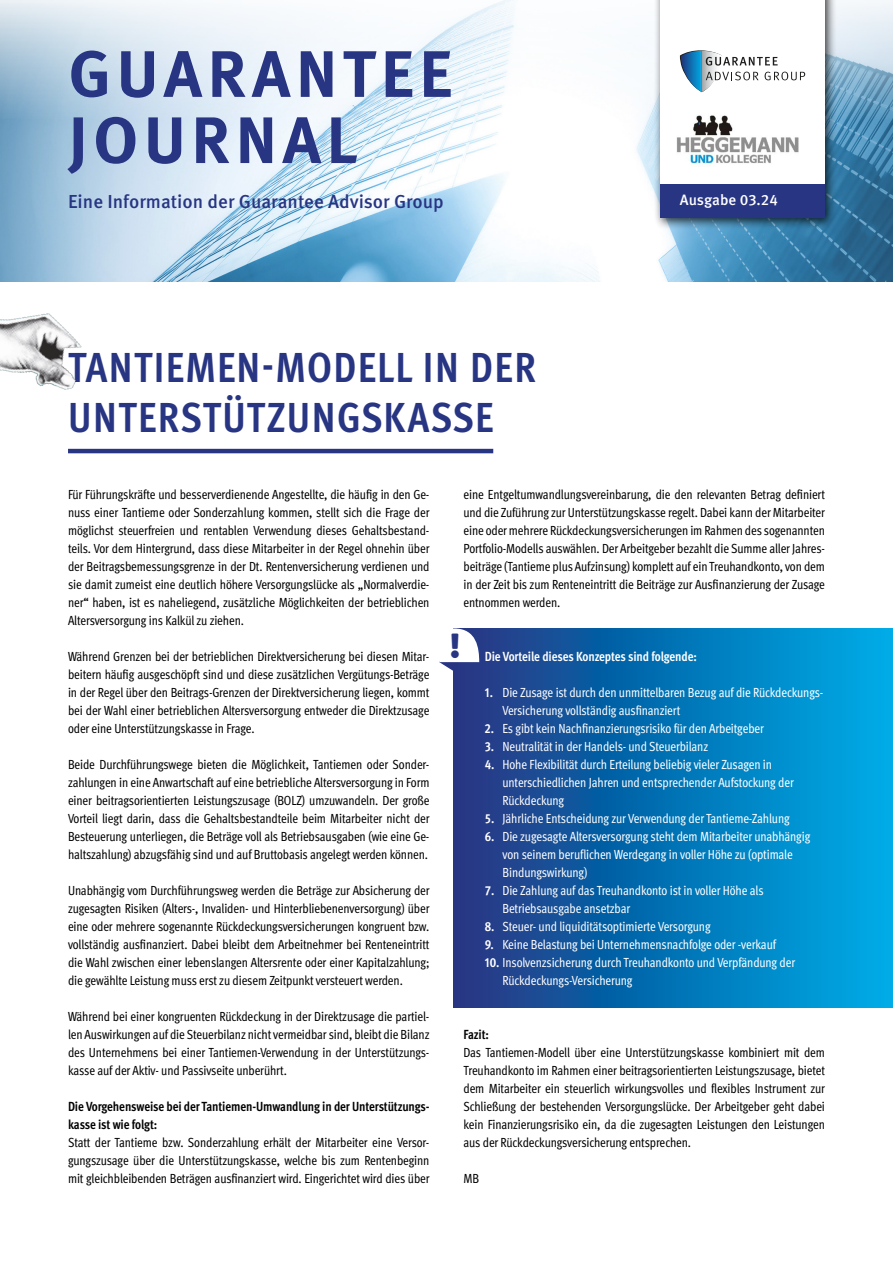
<style>
.page{position:relative;width:893px;height:1263px;background:#fff}
.page>*{position:absolute;margin:0;border:0;box-sizing:border-box;transform-origin:0 0}
.t1{font:700 65.7px/66.2px "Meta Pro";letter-spacing:.08em;color:#283583}
.t2{font:700 condensed 42px/50.4px "Meta Pro";letter-spacing:.035em;color:#283583}
.t3{font:500 18.75px "Meta Pro";color:#283583}
.t4{font:500 15px "Meta Pro";color:#fff}
.t5{font:condensed 13.2px/18px "Meta Pro";letter-spacing:-.015em;color:#000;text-align:justify}
.t6{font:condensed 13.2px/18px "Meta Pro";letter-spacing:-.01em;color:#fff}
.t7{font:700 condensed 13.2px/18px "Meta Pro";letter-spacing:-.01em;color:#000}
.t8{font:700 condensed 13.2px "Meta Pro";letter-spacing:-.01em;color:#fff}
.s1{font-weight:700}
</style>
<div class="page">
<svg style="left:454px;top:629px;width:439px;height:378px;background:#0871b4"></svg>
<hr style="left:68px;top:449px;width:425px;height:4px;background:#283583">
<img style="left:0;top:0;width:893px;height:281px">
<div style="left:654px;top:0;width:183px;height:230px;background:#000;opacity:.75"></div>
<div style="left:660px;top:0;width:165px;height:218px;background:#fff"></div>
<div style="left:660px;top:184px;width:165px;height:34px;background:#283583"></div>
<svg style="left:680px;top:50px;width:125px;height:42px"></svg>
<img style="left:0;top:253px;width:116px;height:120px">
<img style="left:17px;top:358px;width:70px;height:32px">
<img style="left:676px;top:115px;width:123px;height:51px">
<svg style="left:439px;top:628px;width:40px;height:43px"></svg>
<h1 class="t1" style="left:68px;top:37px;width:385px">GUARANTEE<br>JOURNAL</h1>
<h3 class="t3" style="left:68px;top:187px;width:377px">Eine Information der Guarantee Advisor Group</h3>
<p class="t4" style="left:680px;top:188px;width:99px">Ausgabe 03.24</p>
<h2 class="t2" style="left:68px;top:340px;width:469px">TANTIEMEN-MODELL IN DER<br>UNTERSTÜTZUNGSKASSE</h2>
<p class="t5" style="left:68px;top:484px;width:363px">Für Führungskräfte und besserverdienende Angestellte, die häufig in den Ge&shy;nuss einer Tantieme oder Sonderzahlung kommen, stellt sich die Frage der möglichst steuerfreien und rentablen Verwendung dieses Gehaltsbestand&shy;teils. Vor dem Hintergrund, dass diese Mitarbeiter in der Regel ohnehin über der Beitragsbemessungsgrenze in der Dt. Rentenversicherung verdienen und sie damit zumeist eine deutlich höhere Versorgungslücke als „Normalverdie&shy;ner“ haben, ist es naheliegend, zusätzliche Möglichkeiten der betrieblichen Altersversorgung ins Kalkül zu ziehen.</p>
<p class="t5" style="left:68px;top:646px;width:363px">Während Grenzen bei der betrieblichen Direktversicherung bei diesen Mitar&shy;beitern häufig ausgeschöpft sind und diese zusätzlichen Vergütungs-Beträge in der Regel über den Beitrags-Grenzen der Direktversicherung liegen, kommt bei der Wahl einer betrieblichen Altersversorgung entweder die Direktzusage oder eine Unterstützungskasse in Frage.</p>
<p class="t5" style="left:68px;top:754px;width:363px">Beide Durchführungswege bieten die Möglichkeit, Tantiemen oder Sonder&shy;zahlungen in eine Anwartschaft auf eine betriebliche Altersversorgung in Form einer beitragsorientierten Leistungszusage (BOLZ) umzuwandeln. Der große Vorteil liegt darin, dass die Gehaltsbestandteile beim Mitarbeiter nicht der Besteuerung unterliegen, die Beträge voll als Betriebsausgaben (wie eine Ge&shy;haltszahlung) abzugsfähig sind und auf Bruttobasis angelegt werden können.</p>
<p class="t5" style="left:68px;top:880px;width:363px">Unabhängig vom Durchführungsweg werden die Beträge zur Absicherung der zugesagten Risiken (Alters-, Invaliden- und Hinterbliebenenversorgung) über eine oder mehrere sogenannte Rückdeckungsversicherungen kongruent bzw. vollständig ausfinanziert. Dabei bleibt dem Arbeitnehmer bei Renteneintritt die Wahl zwischen einer lebenslangen Altersrente oder einer Kapitalzahlung; die gewählte Leistung muss erst zu diesem Zeitpunkt versteuert werden.</p>
<p class="t5" style="left:68px;top:1006px;width:363px">Während bei einer kongruenten Rückdeckung in der Direktzusage die partiel&shy;len Auswirkungen auf die Steuerbilanz nicht vermeidbar sind, bleibt die Bilanz des Unternehmens bei einer Tantiemen-Verwendung in der Unterstützungs&shy;kasse auf der Aktiv- und Passivseite unberührt.</p>
<p class="t7" style="left:68px;top:1097px;width:363px">Die Vorgehensweise bei der Tantiemen-Umwandlung in der Unterstützungs&shy;kasse ist wie folgt:</p>
<p class="t5" style="left:68px;top:1132px;width:363px">Statt der Tantieme bzw. Sonderzahlung erhält der Mitarbeiter eine Versor&shy;gungszusage über die Unterstützungskasse, welche bis zum Rentenbeginn mit gleichbleibenden Beträgen ausfinanziert wird. Eingerichtet wird dies über</p>
<p class="t5" style="left:463px;top:484px;width:363px">eine Entgeltumwandlungsvereinbarung, die den relevanten Betrag definiert und die Zuführung zur Unterstützungskasse regelt. Dabei kann der Mitarbeiter eine oder mehrere Rückdeckungsversicherungen im Rahmen des sogenannten Portfolio-Modells auswählen. Der Arbeitgeber bezahlt die Summe aller Jahres&shy;beiträge (Tantieme plus Aufzinsung) komplett auf ein Treuhandkonto, von dem in der Zeit bis zum Renteneintritt die Beiträge zur Ausfinanzierung der Zusage entnommen werden.</p>
<p class="t8" style="left:485px;top:646px;width:214px">Die Vorteile dieses Konzeptes sind folgende:</p>
<p class="t6" style="left:502px;top:682px;width:322px;text-indent:-18px"><span class="s1">1.</span> Die Zusage ist durch den unmittelbaren Bezug auf die Rückdeckungs-<br>Versicherung vollständig ausfinanziert</p>
<p class="t6" style="left:485px;top:718px;width:281px"><span class="s1">2.</span> Es gibt kein Nachfinanzierungsrisiko für den Arbeitgeber</p>
<p class="t6" style="left:485px;top:736px;width:225px"><span class="s1">3.</span> Neutralität in der Handels- und Steuerbilanz</p>
<p class="t6" style="left:502px;top:754px;width:293px;text-indent:-18px"><span class="s1">4.</span> Hohe Flexibilität durch Erteilung beliebig vieler Zusagen in unterschiedlichen Jahren und entsprechender Aufstockung der<br>Rückdeckung</p>
<p class="t6" style="left:485px;top:808px;width:306px"><span class="s1">5.</span> Jährliche Entscheidung zur Verwendung der Tantieme-Zahlung</p>
<p class="t6" style="left:502px;top:826px;width:309px;text-indent:-18px"><span class="s1">6.</span> Die zugesagte Altersversorgung steht dem Mitarbeiter unabhängig von seinem beruflichen Werdegang in voller Höhe zu (optimale<br>Bindungswirkung)</p>
<p class="t6" style="left:502px;top:880px;width:263px;text-indent:-18px"><span class="s1">7.</span> Die Zahlung auf das Treuhandkonto ist in voller Höhe als<br>Betriebsausgabe ansetzbar</p>
<p class="t6" style="left:485px;top:916px;width:227px"><span class="s1">8.</span> Steuer- und liquiditätsoptimierte Versorgung</p>
<p class="t6" style="left:485px;top:934px;width:293px"><span class="s1">9.</span> Keine Belastung bei Unternehmensnachfolge oder -verkauf</p>
<p class="t6" style="left:502px;top:952px;width:294px;text-indent:-18px"><span class="s1">10.</span> Insolvenzsicherung durch Treuhandkonto und Verpfändung der<br>Rückdeckungs-Versicherung</p>
<p class="t7" style="left:463px;top:1025px;width:27px">Fazit:</p>
<p class="t5" style="left:463px;top:1042px;width:363px">Das Tantiemen-Modell über eine Unterstützungskasse kombiniert mit dem Treuhandkonto im Rahmen einer beitragsorientierten Leistungszusage, bietet dem Mitarbeiter ein steuerlich wirkungsvolles und flexibles Instrument zur Schließung der bestehenden Versorgungslücke. Der Arbeitgeber geht dabei kein Finanzierungsrisiko ein, da die zugesagten Leistungen den Leistungen aus der Rückdeckungsversicherung entsprechen.</p>
<p class="t5" style="left:463px;top:1168px;width:17px">MB</p>
</div>
